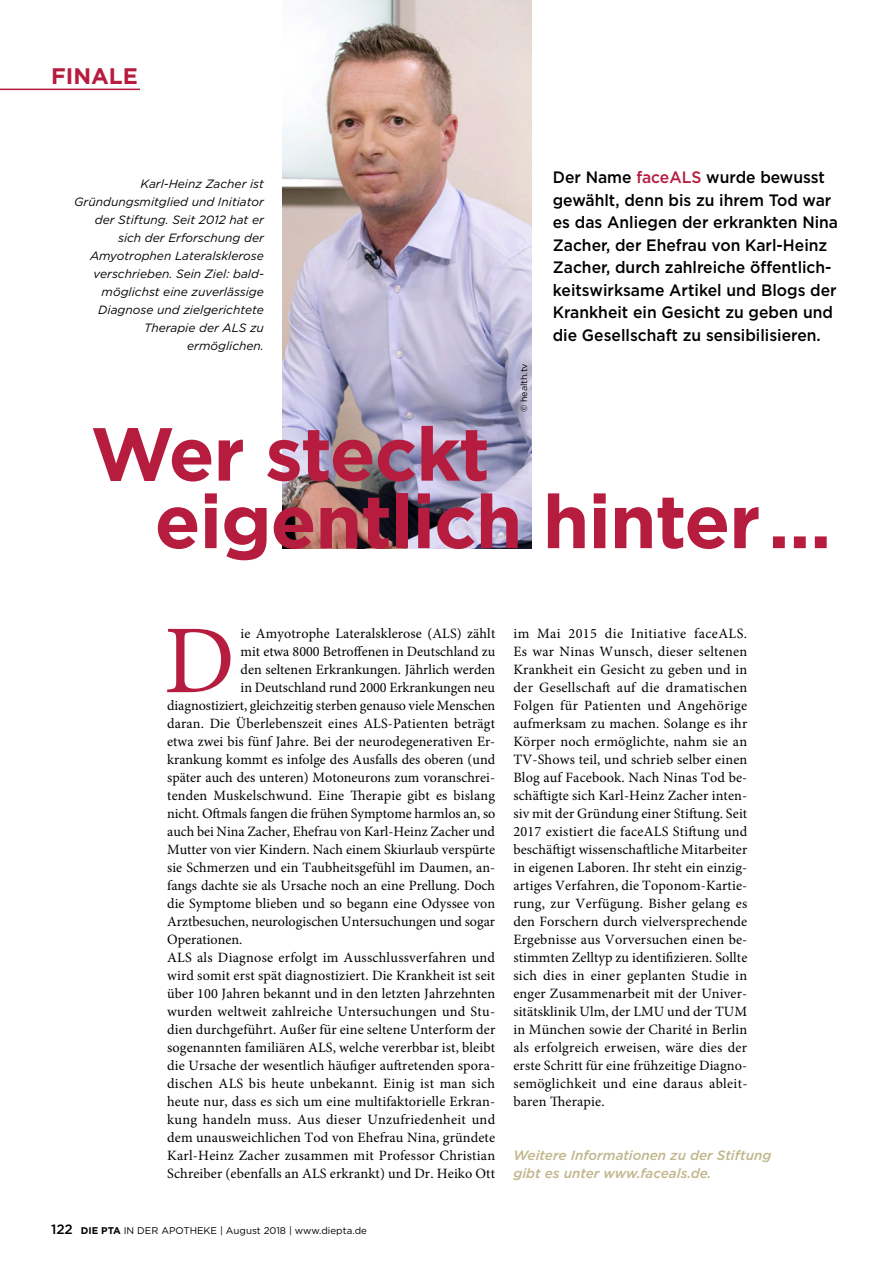
<style>
.page{position:relative;width:893px;height:1263px;background:#fff}
.page>*{position:absolute;margin:0;border:0;box-sizing:border-box;transform-origin:0 0}
.Intitial{font:97.35px "Minion Pro";color:#b61c3e}
.t1{font:700 75px/67.5px "Gotham";letter-spacing:-.015em;color:#b61c3e}
.t2{font:700 22.5px "Gotham";color:#b61c3e}
.Vorspann{font:500 16.5px/22.5px "Gotham";color:#000;scale:.95 1}
.Grundtext{font:14.25px/18px "Minion Pro";letter-spacing:.01em;color:#000;text-align:justify}
.Intitial-2{font:14.25px "Minion Pro";color:#000}
.Quelle{font:italic 500 13.5px/18px "Gotham";color:#c1b68c}
.BU{font:italic 12px/18px "Gotham";color:#000;text-align:right}
.t3{font:9.75px "Gotham";color:#000}
.Bildquelle_weiß{font:9px "Gotham";color:#000}
.s1{color:#b61c3e}
.s2{font-weight:500;font-size:13.5px}
.s3{font-weight:700}
</style>
<div class="page">
<hr style="left:0;top:89px;width:140px;height:1px;background:#b61c3e">
<img style="left:282px;top:0;width:249px;height:548px">
<h3 class="t2" style="left:51px;top:61px;width:88px">FINALE</h3>
<p class="BU" style="left:74px;top:175px;width:191px">Karl-Heinz Zacher ist<br>Gründungsmitglied und Initiator der Stiftung. Seit 2012 hat er sich der Erforschung der<br>Amyotrophen Lateralsklerose verschrieben. Sein Ziel: bald&shy;möglichst eine zuverlässige<br>Diagnose und zielgerichtete<br>Therapie der ALS zu ermöglichen.</p>
<p class="Bildquelle_weiß" style="left:518px;top:412px;width:50px;rotate:-90deg">© health.tv</p>
<p class="Vorspann" style="left:553px;top:166px;width:302px">Der Name <span class="s1">faceALS</span> wurde bewusst gewählt, denn bis zu ihrem Tod war es das Anliegen der erkrankten Nina Zacher, der Ehefrau von Karl-Heinz Zacher, durch zahlreiche öffentlich&shy;keitswirksame Artikel und Blogs der Krankheit ein Gesicht zu geben und die Gesellschaft zu sensibilisieren.</p>
<p class="t1" style="left:155px;top:420px;width:678px;text-indent:-64px">Wer steckt eigentlich hinter …</p>
<p class="Intitial" style="left:164px;top:596px;width:72px">D</p>
<p class="Intitial-2" style="left:241px;top:624px;width:256px">ie Amyotrophe Lateralsklerose (ALS) zählt</p>
<p class="Intitial-2" style="left:241px;top:642px;width:256px">mit etwa 8000 Betroffenen in Deutschland zu</p>
<p class="Intitial-2" style="left:241px;top:660px;width:256px">den seltenen Erkrankungen. Jährlich werden</p>
<p class="Intitial-2" style="left:241px;top:678px;width:256px">in Deutschland rund 2000 Erkrankungen neu</p>
<p class="Intitial-2" style="left:167px;top:696px;width:330px">diagnostiziert, gleichzeitig sterben genauso viele Menschen</p>
<p class="Intitial-2" style="left:167px;top:714px;width:329px">daran. Die Überlebenszeit eines ALS-Patienten beträgt</p>
<p class="Intitial-2" style="left:167px;top:732px;width:329px">etwa zwei bis fünf Jahre. Bei der neurodegenerativen Er-</p>
<p class="Intitial-2" style="left:167px;top:750px;width:329px">krankung kommt es infolge des Ausfalls des oberen (und</p>
<p class="Intitial-2" style="left:167px;top:768px;width:329px">später auch des unteren) Motoneurons zum voranschrei-</p>
<p class="Intitial-2" style="left:167px;top:786px;width:329px">tenden Muskelschwund. Eine Therapie gibt es bislang</p>
<p class="Intitial-2" style="left:167px;top:804px;width:330px">nicht. Oftmals fangen die frühen Symptome harmlos an, so</p>
<p class="Intitial-2" style="left:167px;top:822px;width:329px">auch bei Nina Zacher, Ehefrau von Karl-Heinz Zacher und</p>
<p class="Intitial-2" style="left:167px;top:840px;width:329px">Mutter von vier Kindern. Nach einem Skiurlaub verspürte</p>
<p class="Intitial-2" style="left:167px;top:858px;width:329px">sie Schmerzen und ein Taubheitsgefühl im Daumen, an-</p>
<p class="Intitial-2" style="left:167px;top:876px;width:329px">fangs dachte sie als Ursache noch an eine Prellung. Doch</p>
<p class="Intitial-2" style="left:167px;top:894px;width:330px">die Symptome blieben und so begann eine Odyssee von</p>
<p class="Intitial-2" style="left:167px;top:912px;width:329px">Arztbesuchen, neurologischen Untersuchungen und sogar</p>
<p class="Intitial-2" style="left:167px;top:930px;width:77px">Operationen.</p>
<p class="Grundtext" style="left:167px;top:949px;width:330px">ALS als Diagnose erfolgt im Ausschlussverfahren und wird somit erst spät diagnostiziert. Die Krankheit ist seit über 100 Jahren bekannt und in den letzten Jahrzehnten wurden weltweit zahlreiche Untersuchungen und Stu&shy;dien durchgeführt. Außer für eine seltene Unterform der sogenannten familiären ALS, welche vererbbar ist, bleibt die Ursache der wesentlich häufiger auftretenden spora&shy;dischen ALS bis heute unbekannt. Einig ist man sich heute nur, dass es sich um eine multifaktorielle Erkran&shy;kung handeln muss. Aus dieser Unzufriedenheit und dem unausweichlichen Tod von Ehefrau Nina, gründete Karl-Heinz Zacher zusammen mit Professor Christian Schreiber (ebenfalls an ALS erkrankt) und Dr. Heiko Ott</p>
<p class="t3" style="left:51px;top:1224px;width:317px"><span class="s2">122</span> <span class="s3">DIE PTA</span> IN DER APOTHEKE | August 2018 | www.diepta.de</p>
<p class="Grundtext" style="left:513px;top:625px;width:235px">im Mai 2015 die Initiative faceALS.<br>Es war Ninas Wunsch, dieser seltenen Krankheit ein Gesicht zu geben und in der Gesellschaft auf die dramatischen Folgen für Patienten und Angehörige aufmerksam zu machen. Solange es ihr Körper noch ermöglichte, nahm sie an TV-Shows teil, und schrieb selber einen Blog auf Facebook. Nach Ninas Tod be&shy;schäftigte sich Karl-Heinz Zacher inten&shy;siv mit der Gründung einer Stiftung. Seit 2017 existiert die faceALS Stiftung und beschäftigt wissenschaftliche Mitarbeiter in eigenen Laboren. Ihr steht ein einzig&shy;artiges Verfahren, die Toponom-Kartie&shy;rung, zur Verfügung. Bisher gelang es den Forschern durch vielversprechende Ergebnisse aus Vorversuchen einen be&shy;stimmten Zelltyp zu identifizieren. Sollte sich dies in einer geplanten Studie in enger Zusammenarbeit mit der Univer&shy;sitätsklinik Ulm, der LMU und der TUM in München sowie der Charité in Berlin als erfolgreich erweisen, wäre dies der erste Schritt für eine frühzeitige Diagno&shy;semöglichkeit und eine daraus ableit&shy;baren Therapie.</p>
<p class="Quelle" style="left:513px;top:1146px;width:259px">Weitere Informationen zu der Stiftung gibt es unter www.faceals.de.</p>
</div>
